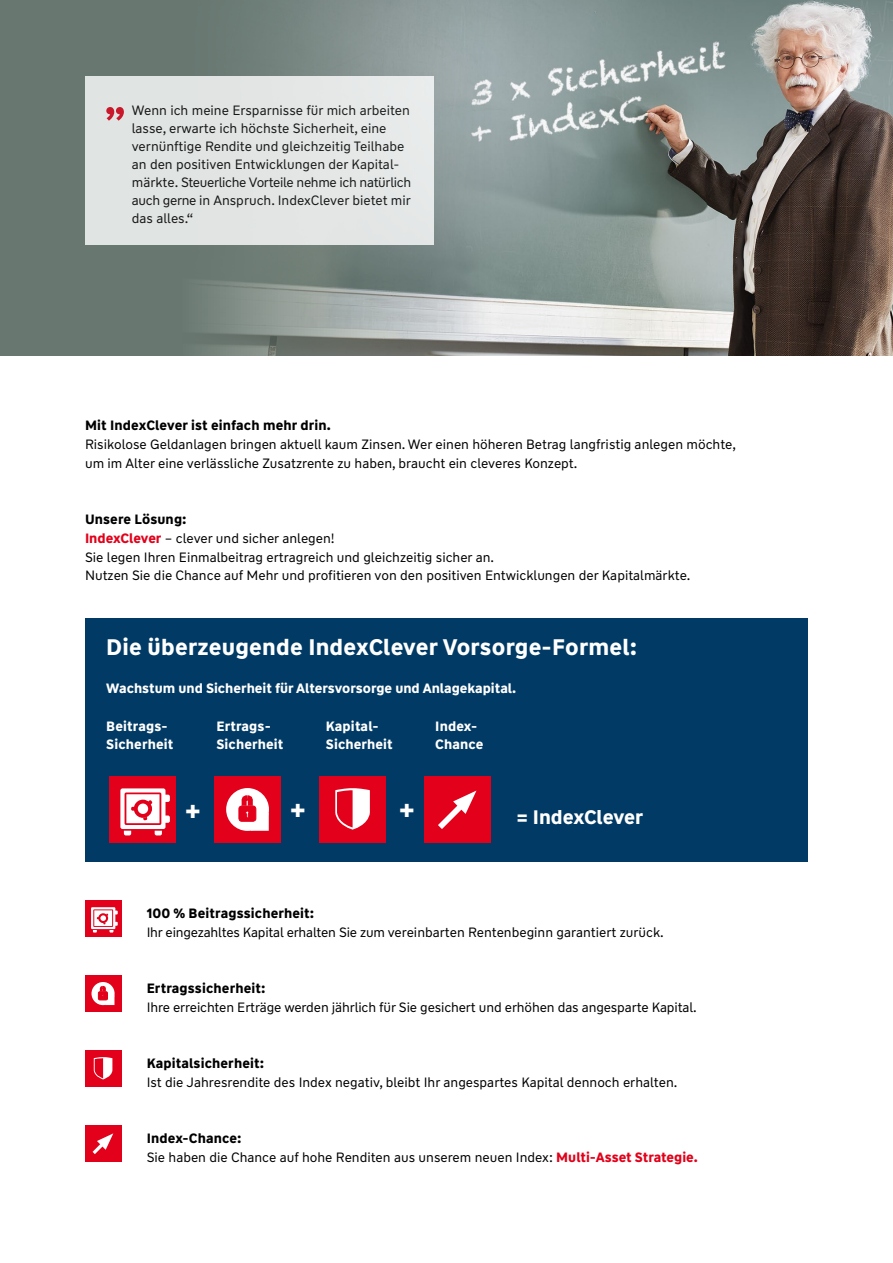
<style>
.page{position:relative;width:893px;height:1263px;background:#fff}
.page>*{position:absolute;margin:0;border:0;box-sizing:border-box;transform-origin:0 0}
.t1{font:700 28.2px "WW Type";color:#fff}
.t2{font:700 22.5px "WW Type";letter-spacing:.01em;color:#fff}
.t3{font:700 19.5px "WW Type";color:#fff}
.t4{font:13.5px/18px "WW Type";color:#000}
.t5{font:700 13.5px/18px "WW Type";letter-spacing:.005em;color:#fff}
.t6{font:700 13.5px "WW Type";letter-spacing:.01em;color:#000}
.s1{font-weight:700}
.s2{font-weight:700;color:#e2001a}
</style>
<div class="page">
<div style="left:85px;top:618px;width:723px;height:244px;background:#003a65"></div>
<div style="left:85px;top:976px;width:36px;height:36px;background:#e2001a"></div>
<svg style="left:91px;top:982px;width:24px;height:23px"></svg>
<svg style="left:98px;top:984px;width:16px;height:21px"></svg>
<div style="left:109px;top:776px;width:67px;height:67px;background:#e2001a"></div>
<svg style="left:120px;top:788px;width:50px;height:47px"></svg>
<div style="left:214px;top:776px;width:67px;height:67px;background:#e2001a"></div>
<div style="left:226px;top:788px;width:43px;height:43px;background:#fff;border-radius:50%"></div>
<svg style="left:238px;top:793px;width:31px;height:38px"></svg>
<div style="left:319px;top:776px;width:67px;height:67px;background:#e2001a"></div>
<svg style="left:335px;top:788px;width:35px;height:41px"></svg>
<div style="left:424px;top:776px;width:67px;height:67px;background:#e2001a"></div>
<svg style="left:438px;top:790px;width:38px;height:39px"></svg>
<div style="left:85px;top:901px;width:36px;height:36px;background:#e2001a"></div>
<svg style="left:91px;top:907px;width:27px;height:25px"></svg>
<div style="left:85px;top:1051px;width:36px;height:36px;background:#e2001a"></div>
<svg style="left:94px;top:1057px;width:18px;height:22px"></svg>
<div style="left:85px;top:1126px;width:36px;height:36px;background:#e2001a"></div>
<svg style="left:92px;top:1133px;width:21px;height:21px"></svg>
<div style="left:0;top:0;width:893px;height:355px;background:#687871"></div>
<img style="left:183px;top:0;width:710px;height:355px">
<div style="left:85px;top:77px;width:349px;height:168px;background:#e2e5e3"></div>
<svg style="left:106px;top:107px;width:18px;height:14px"></svg>
<p class="t4" style="left:132px;top:102px;width:281px">Wenn ich meine Ersparnisse für mich arbeiten lasse, erwarte ich höchste Sicherheit, eine vernünftige Rendite und gleichzeitig Teilhabe an den positiven Entwicklungen der Kapital&shy;märkte. Steuerliche Vorteile nehme ich natürlich auch gerne in Anspruch. IndexClever bietet mir das alles.“</p>
<p class="t6" style="left:85px;top:417px;width:247px">Mit IndexClever ist einfach mehr drin.</p>
<p class="t4" style="left:85px;top:435px;width:652px;line-height:18.8px">Risikolose Geldanlagen bringen aktuell kaum Zinsen. Wer einen höheren Betrag langfristig anlegen möchte, um im Alter eine verlässliche Zusatzrente zu haben, braucht ein cleveres Konzept.</p>
<p class="t4" style="left:85px;top:510px;width:607px;line-height:18.8px"><span class="s1">Unsere Lösung:<br></span><span class="s2">IndexClever</span> – clever und sicher anlegen!<br>Sie legen Ihren Einmalbeitrag ertragreich und gleichzeitig sicher an.<br>Nutzen Sie die Chance auf Mehr und profitieren von den positiven Entwicklungen der Kapitalmärkte.</p>
<h2 class="t2" style="left:106px;top:633px;width:532px">Die überzeugende IndexClever Vorsorge-Formel:</h2>
<p class="t5" style="left:106px;top:679px;width:411px">Wachstum und Sicherheit für Altersvorsorge und Anlagekapital.</p>
<p class="t5" style="left:106px;top:717px;width:69px">Beitrags-<br>Sicherheit</p>
<p class="t5" style="left:216px;top:717px;width:68px">Ertrags-<br>Sicherheit</p>
<p class="t5" style="left:326px;top:717px;width:68px">Kapital-<br>Sicherheit</p>
<p class="t5" style="left:435px;top:717px;width:50px">Index-<br>Chance</p>
<h1 class="t1" style="left:185px;top:791px;width:18px">+</h1>
<h1 class="t1" style="left:289px;top:791px;width:18px">+</h1>
<h1 class="t1" style="left:398px;top:790px;width:18px">+</h1>
<h3 class="t3" style="left:517px;top:804px;width:128px">= IndexClever</h3>
<p class="t6" style="left:147px;top:904px;width:169px">100 % Beitragssicherheit:</p>
<p class="t4" style="left:147px;top:923px;width:519px">Ihr eingezahltes Kapital erhalten Sie zum vereinbarten Rentenbeginn garantiert zurück.</p>
<p class="t6" style="left:147px;top:979px;width:120px">Ertragssicherheit:</p>
<p class="t4" style="left:147px;top:998px;width:551px">Ihre erreichten Erträge werden jährlich für Sie gesichert und erhöhen das angesparte Kapital.</p>
<p class="t6" style="left:147px;top:1054px;width:119px">Kapitalsicherheit:</p>
<p class="t4" style="left:147px;top:1073px;width:532px">Ist die Jahresrendite des Index negativ, bleibt Ihr angespartes Kapital dennoch erhalten.</p>
<p class="t4" style="left:147px;top:1129px;width:553px;line-height:18.8px"><span class="s1">Index-Chance:<br></span>Sie haben die Chance auf hohe Renditen aus unserem neuen Index: <span class="s2">Multi-Asset Strategie.</span></p>
</div>
